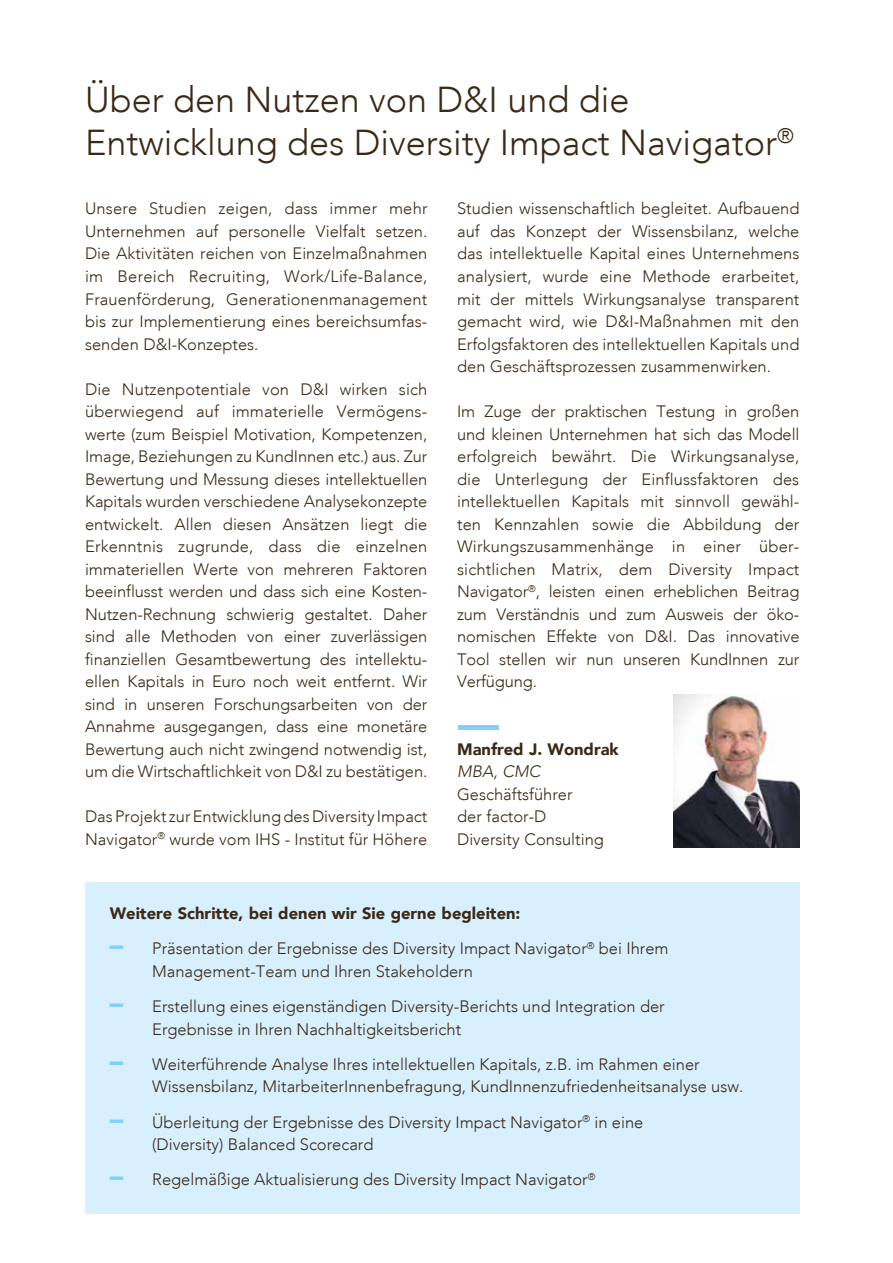
<style>
.page{position:relative;width:893px;height:1263px;background:#fff}
.page>*{position:absolute;margin:0;border:0;box-sizing:border-box;transform-origin:0 0}
.t1{font:36px/43.2px "Pauser Wondrak";color:#3a2917}
.t2{font:16.5px/22.5px "Pauser Wondrak";color:#3a2917}
.t3{font:700 16.5px "Pauser&Wondrak";color:#3a2917}
.t4{font:italic 16.5px "Pauser Wondrak";color:#3a2917}
.s1{font-family:"Pauser&Wondrak";font-weight:700;font-size:27px;color:#83d0f5}
</style>
<div class="page">
<div style="left:85px;top:883px;width:714px;height:331px;background:#d8effd"></div>
<img style="left:674px;top:695px;width:125px;height:152px">
<div style="left:458px;top:725px;width:40px;height:5px;background:#83d0f5"></div>
<h1 class="t1" style="left:85px;top:78px;width:710px">Über den Nutzen von D&amp;I und die<br>Entwicklung des Diversity Impact Navigator<sup>®</sup></h1>
<p class="t2" style="left:85px;top:198px;width:344px;text-align:justify">Unsere Studien zeigen, dass immer mehr Unternehmen auf personelle Vielfalt setzen.<br>Die Aktivitäten reichen von Einzelmaßnahmen im Bereich Recruiting, Work/Life-Balance, Frauenförderung, Generationenmanagement bis zur Implementierung eines bereichsumfas&shy;senden D&amp;I-Konzeptes.</p>
<p class="t2" style="left:85px;top:378px;width:344px;text-align:justify">Die Nutzenpotentiale von D&amp;I wirken sich überwiegend auf immaterielle Vermögens&shy;werte (zum Beispiel Motivation, Kompetenzen, Image, Beziehungen zu KundInnen etc.) aus. Zur Bewertung und Messung dieses intellektuellen Kapitals wurden verschiedene Analysekonzepte entwickelt. Allen diesen Ansätzen liegt die Erkenntnis zugrunde, dass die einzelnen immateriellen Werte von mehreren Faktoren beeinflusst werden und dass sich eine Kosten-Nutzen-Rechnung schwierig gestaltet. Daher sind alle Methoden von einer zuverlässigen finanziellen Gesamtbewertung des intellektu&shy;ellen Kapitals in Euro noch weit entfernt. Wir sind in unseren Forschungsarbeiten von der Annahme ausgegangen, dass eine monetäre Bewertung auch nicht zwingend notwendig ist, um die Wirtschaftlichkeit von D&amp;I zu bestätigen.</p>
<p class="t2" style="left:85px;top:805px;width:344px">Das Projekt zur Entwicklung des Diversity Impact<br>Navigator<sup>®</sup> wurde vom IHS - Institut für Höhere</p>
<p class="t2" style="left:457px;top:198px;width:344px;text-align:justify">Studien wissenschaftlich begleitet. Aufbauend auf das Konzept der Wissensbilanz, welche das intellektuelle Kapital eines Unternehmens analysiert, wurde eine Methode erarbeitet, mit der mittels Wirkungsanalyse transparent gemacht wird, wie D&amp;I-Maßnahmen mit den Erfolgsfaktoren des intellektuellen Kapitals und den Geschäftsprozessen zusammenwirken.</p>
<p class="t2" style="left:457px;top:400px;width:344px;text-align:justify">Im Zuge der praktischen Testung in großen und kleinen Unternehmen hat sich das Modell erfolgreich bewährt. Die Wirkungsanalyse, die Unterlegung der Einflussfaktoren des intellektuellen Kapitals mit sinnvoll gewähl&shy;ten Kennzahlen sowie die Abbildung der Wirkungszusammenhänge in einer über&shy;sichtlichen Matrix, dem Diversity Impact Navigator<sup>®</sup>, leisten einen erheblichen Beitrag zum Verständnis und zum Ausweis der öko&shy;nomischen Effekte von D&amp;I. Das innovative Tool stellen wir nun unseren KundInnen zur Verfügung.</p>
<p class="t3" style="left:457px;top:739px;width:163px">Manfred J. Wondrak</p>
<p class="t4" style="left:457px;top:762px;width:85px">MBA, CMC</p>
<p class="t2" style="left:457px;top:783px;width:148px">Geschäftsführer<br>der factor-D<br>Diversity Consulting</p>
<p class="t3" style="left:110px;top:903px;width:412px">Weitere Schritte, bei denen wir Sie gerne begleiten:</p>
<p class="t2" style="left:152px;top:937px;width:518px;text-indent:-43px"><span class="s1">–</span> Präsentation der Ergebnisse des Diversity Impact Navigator<sup>®</sup> bei Ihrem<br>Management-Team und Ihren Stakeholdern</p>
<p class="t2" style="left:152px;top:995px;width:514px;text-indent:-43px"><span class="s1">–</span> Erstellung eines eigenständigen Diversity-Berichts und Integration der<br>Ergebnisse in Ihren Nachhaltigkeitsbericht</p>
<p class="t2" style="left:152px;top:1053px;width:593px;text-indent:-43px"><span class="s1">–</span> Weiterführende Analyse Ihres intellektuellen Kapitals, z.B. im Rahmen einer<br>Wissensbilanz, MitarbeiterInnenbefragung, KundInnenzufriedenheitsanalyse usw.</p>
<p class="t2" style="left:152px;top:1111px;width:493px;text-indent:-43px"><span class="s1">–</span> Überleitung der Ergebnisse des Diversity Impact Navigator<sup>®</sup> in eine (Diversity) Balanced Scorecard</p>
<p class="t2" style="left:110px;top:1168px;width:487px"><span class="s1">–</span> Regelmäßige Aktualisierung des Diversity Impact Navigator<sup>®</sup></p>
</div>
